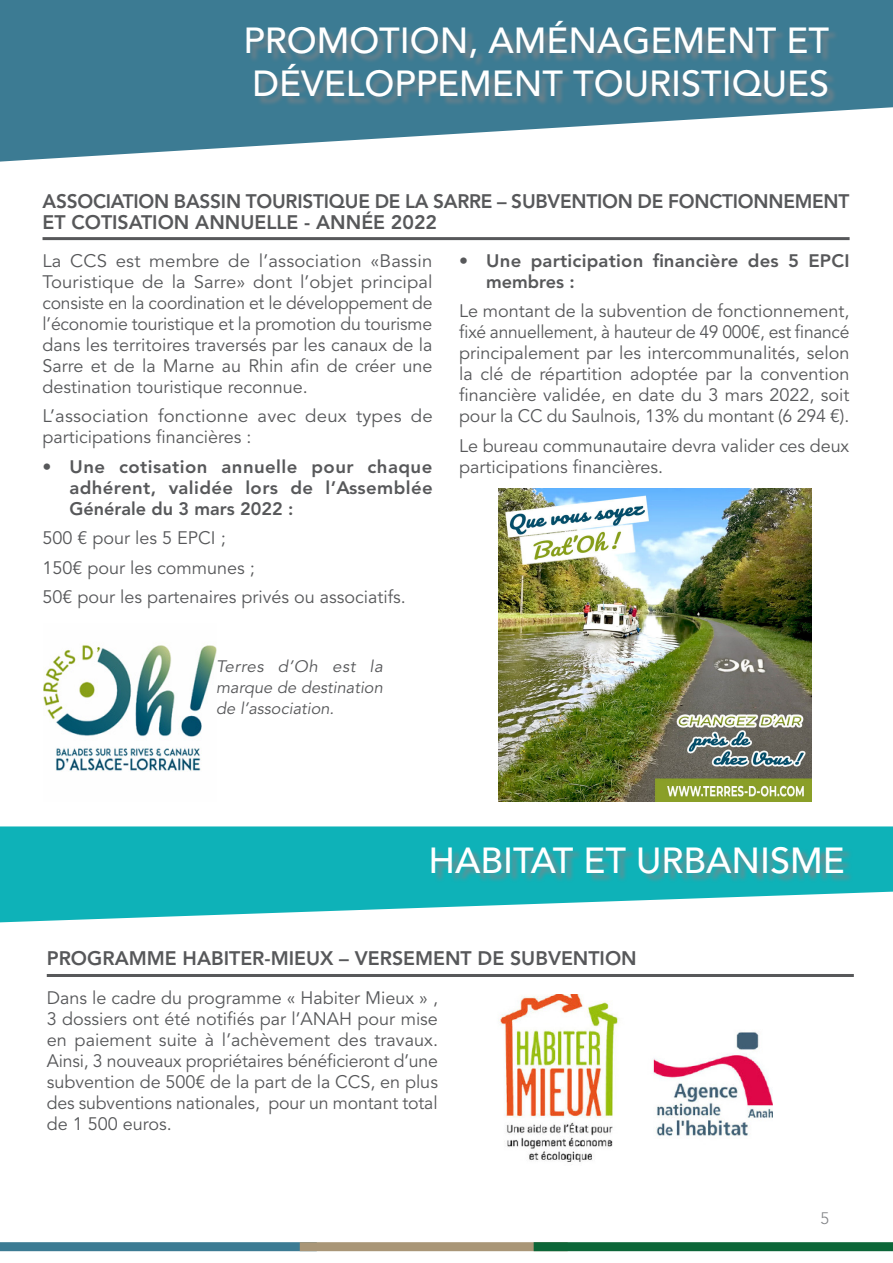
<style>
.page{position:relative;width:893px;height:1263px;background:#fff}
.page>*{position:absolute;margin:0;border:0;box-sizing:border-box;transform-origin:0 0}
.Nom_pole_encart{font:500 36px/43.2px "Avenir LT Std";color:#fff}
.Titre_point_ODJ{font:800 19.5px/21px "Avenir LT Pro";color:#57585a}
.Article_point_ODJ{font:18px/21px "Avenir LT Pro";color:#57585a;text-align:justify}
.t1{font:800 18px/21px "Avenir LT Pro";letter-spacing:.01em;color:#57585a;text-align:justify}
.Article_point_ODJ-2{font:italic 16.5px/21px "Avenir LT Pro";color:#57585a;text-align:justify}
.t2{font:300 16.5px "Avenir LT Std";color:#828487}
</style>
<div class="page">
<div style="left:0;top:1242px;width:317px;height:9px;background:#3c7b93"></div>
<div style="left:300px;top:1242px;width:268px;height:9px;background:#a99677"></div>
<div style="left:534px;top:1242px;width:359px;height:9px;background:#0c6638"></div>
<svg style="left:0;top:0;width:893px;height:162px;fill:#3c7b93"></svg>
<hr style="left:43px;top:237px;width:807px;height:3px;background:#57585a">
<div style="left:248px;top:22px;width:591px;height:85px;background:#828487;opacity:.75"></div>
<hr style="left:47px;top:974px;width:807px;height:3px;background:#57585a">
<svg style="left:0;top:826px;width:893px;height:96px;fill:#0eb2b8"></svg>
<div style="left:434px;top:849px;width:419px;height:35px;background:#828487;opacity:.75"></div>
<img style="left:499px;top:995px;width:273px;height:167px">
<img style="left:43px;top:643px;width:173px;height:128px">
<img style="left:499px;top:489px;width:312px;height:312px">
<p class="Nom_pole_encart" style="left:243px;top:20px;width:587px">PROMOTION, AMÉNAGEMENT ET<br>DÉVELOPPEMENT TOURISTIQUES</p>
<p class="Titre_point_ODJ" style="left:43px;top:190px;width:808px">ASSOCIATION BASSIN TOURISTIQUE DE LA SARRE – SUBVENTION DE FONCTIONNEMENT<br>ET COTISATION ANNUELLE - ANNÉE 2022</p>
<p class="Article_point_ODJ" style="left:43px;top:250px;width:392px">La CCS est membre de l’association «Bassin Touristique de la Sarre» dont l’objet principal consiste en la coordination et le développement de l’économie touristique et la promotion du tourisme dans les territoires traversés par les canaux de la Sarre et de la Marne au Rhin afin de créer une destination touristique reconnue.</p>
<p class="Article_point_ODJ" style="left:43px;top:406px;width:392px">L’association fonctionne avec deux types de participations financières :</p>
<p class="t1" style="left:70px;top:456px;width:365px;text-indent:-27px">• Une cotisation annuelle pour chaque adhérent, validée lors de l’Assemblée Générale du 3 mars 2022 :</p>
<p class="Article_point_ODJ" style="left:43px;top:528px;width:185px">500 € pour les 5 EPCI ;</p>
<p class="Article_point_ODJ" style="left:43px;top:557px;width:214px">150€ pour les communes ;</p>
<p class="Article_point_ODJ" style="left:43px;top:587px;width:365px">50€ pour les partenaires privés ou associatifs.</p>
<p class="t1" style="left:486px;top:250px;width:365px;text-indent:-27px">• Une participation financière des 5 EPCI membres :</p>
<p class="Article_point_ODJ" style="left:459px;top:301px;width:392px">Le montant de la subvention de fonctionnement, fixé annuellement, à hauteur de 49 000€, est financé principalement par les intercommunalités, selon la clé de répartition adoptée par la convention financière validée, en date du 3 mars 2022, soit pour la CC du Saulnois, 13% du montant (6 294 €).</p>
<p class="Article_point_ODJ" style="left:459px;top:435px;width:392px">Le bureau communautaire devra valider ces deux participations financières.</p>
<p class="Article_point_ODJ-2" style="left:216px;top:656px;width:168px">Terres d’Oh est la marque de destination de l’association.</p>
<p class="Nom_pole_encart" style="left:429px;top:840px;width:418px">HABITAT ET URBANISME</p>
<p class="Titre_point_ODJ" style="left:47px;top:948px;width:592px">PROGRAMME HABITER-MIEUX – VERSEMENT DE SUBVENTION</p>
<p class="Article_point_ODJ" style="left:47px;top:987px;width:393px">Dans le cadre du programme « Habiter Mieux » , 3 dossiers ont été notifiés par l’ANAH pour mise en paiement suite à l’achèvement des travaux.<br>Ainsi, 3 nouveaux propriétaires bénéficieront d’une subvention de 500€ de la part de la CCS, en plus des subventions nationales, pour un montant total de 1 500 euros.</p>
<p class="t2" style="left:821px;top:1209px;width:10px">5</p>
</div>
